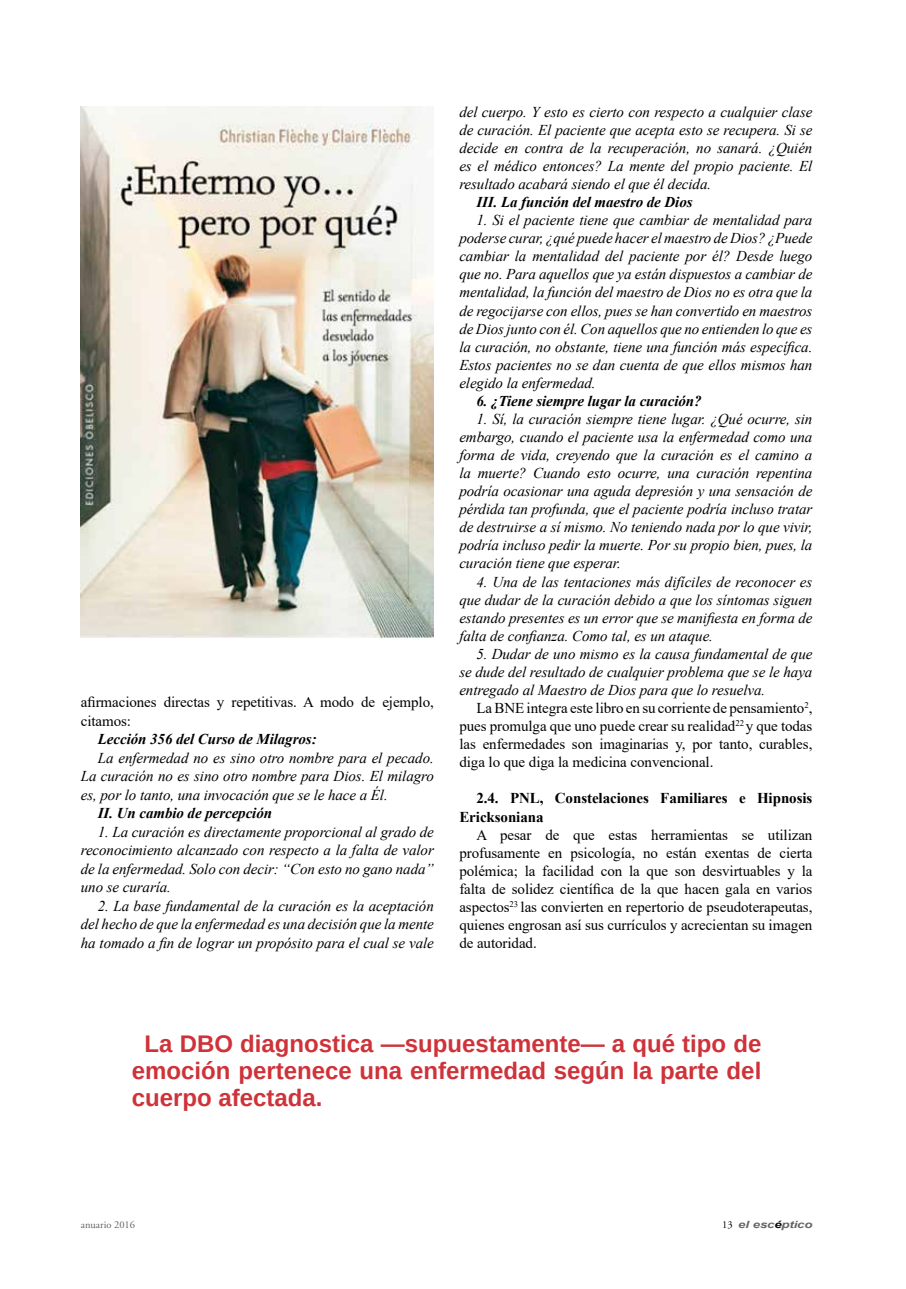
<style>
.page{position:relative;width:906px;height:1289px;background:#fff}
.page>*{position:absolute;margin:0;border:0;box-sizing:border-box;transform-origin:0 0}
.t1{font:700 24px/27px "Liberation Sans";color:#cf3239;text-align:justify}
.t2{font:italic 15px/18px "Times New Roman";letter-spacing:-.005em;color:#000;text-align:justify}
.t3{font:15px/18px "Times New Roman";letter-spacing:-.005em;color:#000;text-align:justify}
.t4{font:italic 700 15px "Times New Roman";letter-spacing:-.005em;color:#000}
.t5{font:700 15px/18px "Times New Roman";letter-spacing:-.005em;color:#000}
.t6{font:10.5px "Adobe Garamond Pro";color:#636466}
.t7{font:italic 700 10.05px "Arial";letter-spacing:-.01em;color:#636466;scale:1.32 1}
.s1{font-family:"Adobe Garamond Pro";font-weight:400;font-style:normal;font-size:10.5px;color:#000}
.s2{color:#000}
</style>
<div class="page">
<img style="left:81px;top:106px;width:353px;height:531px">
<p class="t3" style="left:81px;top:692px;width:354px;line-height:18.5px">afirmaciones directas y repetitivas. A modo de ejemplo, citamos:</p>
<p class="t4" style="left:98px;top:728px;width:220px">Lección 356 del Curso de Milagros:</p>
<p class="t2" style="left:81px;top:748px;width:354px;line-height:18.5px;text-indent:17px">La enfermedad no es sino otro nombre para el pecado.<br>La curación no es sino otro nombre para Dios. El milagro es, por lo tanto, una invocación que se le hace a Él.</p>
<p class="t4" style="left:98px;top:802px;width:176px">II. Un cambio de percepción</p>
<p class="t2" style="left:81px;top:822px;width:354px;line-height:18.5px;text-indent:17px">1. La curación es directamente proporcional al grado de reconocimiento alcanzado con respecto a la falta de valor de la enfermedad. Solo con decir: “Con esto no gano nada” uno se curaría.</p>
<p class="t2" style="left:81px;top:896px;width:354px;line-height:18.5px;text-indent:17px">2. La base fundamental de la curación es la aceptación del hecho de que la enfermedad es una decisión que la mente ha tomado a fin de lograr un propósito para el cual se vale</p>
<p class="t2" style="left:459px;top:102px;width:354px">del cuerpo. Y esto es cierto con respecto a cualquier clase de curación. El paciente que acepta esto se recupera. Si se decide en contra de la recuperación, no sanará. ¿Quién es el médico entonces? La mente del propio paciente. El resultado acabará siendo el que él decida.</p>
<p class="t4" style="left:476px;top:192px;width:218px">III. La función del maestro de Dios</p>
<p class="t2" style="left:459px;top:211px;width:354px;text-indent:17px">1. Si el paciente tiene que cambiar de mentalidad para poderse curar, ¿qué puede hacer el maestro de Dios? ¿Puede cambiar la mentalidad del paciente por él? Desde luego que no. Para aquellos que ya están dispuestos a cambiar de mentalidad, la función del maestro de Dios no es otra que la de regocijarse con ellos, pues se han convertido en maestros de Dios junto con él. Con aquellos que no entienden lo que es la curación, no obstante, tiene una función más específica.<br>Estos pacientes no se dan cuenta de que ellos mismos han elegido la enfermedad.</p>
<p class="t4" style="left:476px;top:390px;width:227px">6. ¿Tiene siempre lugar la curación?</p>
<p class="t2" style="left:459px;top:409px;width:354px;text-indent:17px">1. Sí, la curación siempre tiene lugar. ¿Qué ocurre, sin embargo, cuando el paciente usa la enfermedad como una forma de vida, creyendo que la curación es el camino a la muerte? Cuando esto ocurre, una curación repentina podría ocasionar una aguda depresión y una sensación de pérdida tan profunda, que el paciente podría incluso tratar de destruirse a sí mismo. No teniendo nada por lo que vivir, podría incluso pedir la muerte. Por su propio bien, pues, la curación tiene que esperar.</p>
<p class="t2" style="left:459px;top:572px;width:354px;text-indent:17px">4. Una de las tentaciones más difíciles de reconocer es que dudar de la curación debido a que los síntomas siguen estando presentes es un error que se manifiesta en forma de falta de confianza. Como tal, es un ataque.</p>
<p class="t2" style="left:459px;top:644px;width:354px;text-indent:17px">5. Dudar de uno mismo es la causa fundamental de que se dude del resultado de cualquier problema que se le haya entregado al Maestro de Dios para que lo resuelva.</p>
<p class="t3" style="left:459px;top:698px;width:354px;text-indent:17px">La BNE integra este libro en su corriente de pensamiento<sup>2</sup>, pues promulga que uno puede crear su realidad<sup>22</sup> y que todas las enfermedades son imaginarias y, por tanto, curables, diga lo que diga la medicina convencional.</p>
<p class="t5" style="left:459px;top:789px;width:354px;text-indent:17px">2.4. PNL, Constelaciones Familiares e Hipnosis<br>Ericksoniana</p>
<p class="t3" style="left:459px;top:825px;width:354px;text-indent:17px">A pesar de que estas herramientas se utilizan profusamente en psicología, no están exentas de cierta polémica; la facilidad con la que son desvirtuables y la falta de solidez científica de la que hacen gala en varios aspectos<sup>23</sup> las convierten en repertorio de pseudoterapeutas, quienes engrosan así sus currículos y acrecientan su imagen de autoridad.</p>
<h1 class="t1" style="left:132px;top:1030px;width:631px;text-indent:13px">La DBO diagnostica —supuestamente— a qué tipo de emoción pertenece una enfermedad según la parte del cuerpo afectada.</h1>
<p class="t6" style="left:81px;top:1217px;width:56px">anuario 2016</p>
<p class="t7" style="left:722px;top:1217px;width:70px"><span class="s1">13</span> el esc<span class="s2">é</span>ptico</p>
</div>
